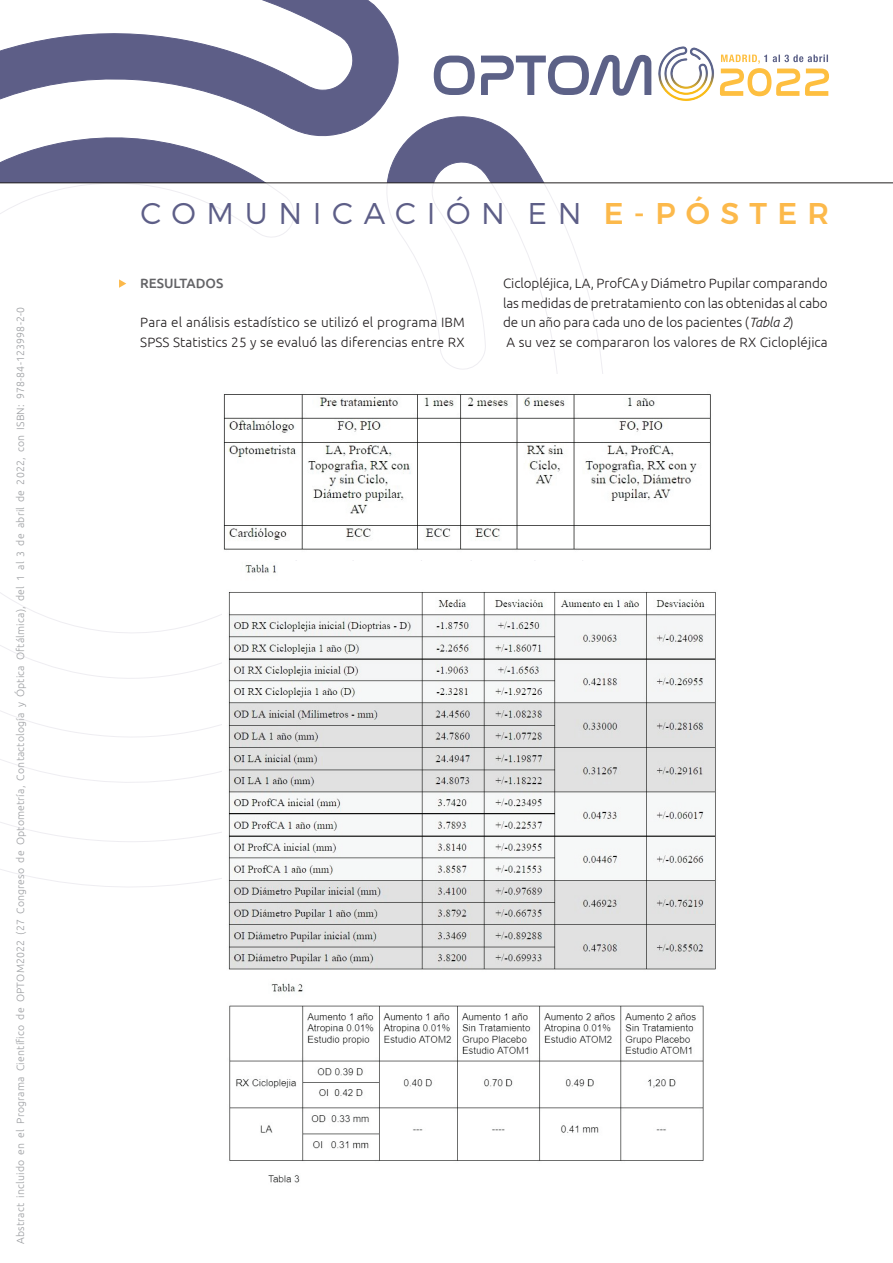
<style>
.page{position:relative;width:893px;height:1263px;background:#fff}
.page>*{position:absolute;margin:0;border:0;box-sizing:border-box;transform-origin:0 0}
.t1{font:300 30px "Montserrat";letter-spacing:.355em;color:#5d5e87}
.t2{font:300 13.5px/19.5px "Ubuntu";letter-spacing:.005em;color:#231f20}
.t3{font:500 13.5px "Ubuntu";color:#636366}
.t4{font:300 10.5px "Ubuntu";letter-spacing:.02em;color:#9d9fa2}
.s1{font-weight:500;color:#fcb94b}
.s2{font-style:italic}
</style>
<div class="page">
<svg style="left:0;top:0;width:609px;height:183px"></svg>
<svg style="left:0;top:184px;width:603px;height:703px"></svg>
<img style="left:651px;top:46px;width:63px;height:55px">
<svg style="left:434px;top:55px;width:217px;height:41px"></svg>
<svg style="left:720px;top:55px;width:109px;height:41px"></svg>
<hr style="left:0;top:183px;width:893px;height:1px;background:#231f20">
<svg style="left:119px;top:279px;width:7px;height:9px"></svg>
<img style="left:201px;top:374px;width:510px;height:186px">
<img style="left:222px;top:561px;width:494px;height:622px">
<p class="t4" style="left:14px;top:1244px;width:938px;rotate:-90deg">Abstract incluido en el Programa Científico de OPTOM2022 (27 Congreso de Optometría, Contactología y Óptica Oftálmica), del 1 al 3 de abril de 2022, con ISBN: 978-84-123998-2-0</p>
<h1 class="t1" style="left:140px;top:195px;width:690px">COMUNICACIÓN EN <span class="s1">E-PÓSTER</span></h1>
<p class="t3" style="left:140px;top:275px;width:84px">RESULTADOS</p>
<p class="t2" style="left:140px;top:312px;width:326px">Para el análisis estadístico se utilizó el programa IBM<br>SPSS Statistics 25 y se evaluó las diferencias entre RX</p>
<p class="t2" style="left:503px;top:273px;width:326px">Ciclopléjica, LA, ProfCA y Diámetro Pupilar comparando las medidas de pretratamiento con las obtenidas al cabo de un año para cada uno de los pacientes (<span class="s2">Tabla 2</span>)<br>A su vez se compararon los valores de RX Ciclopléjica</p>
</div>
